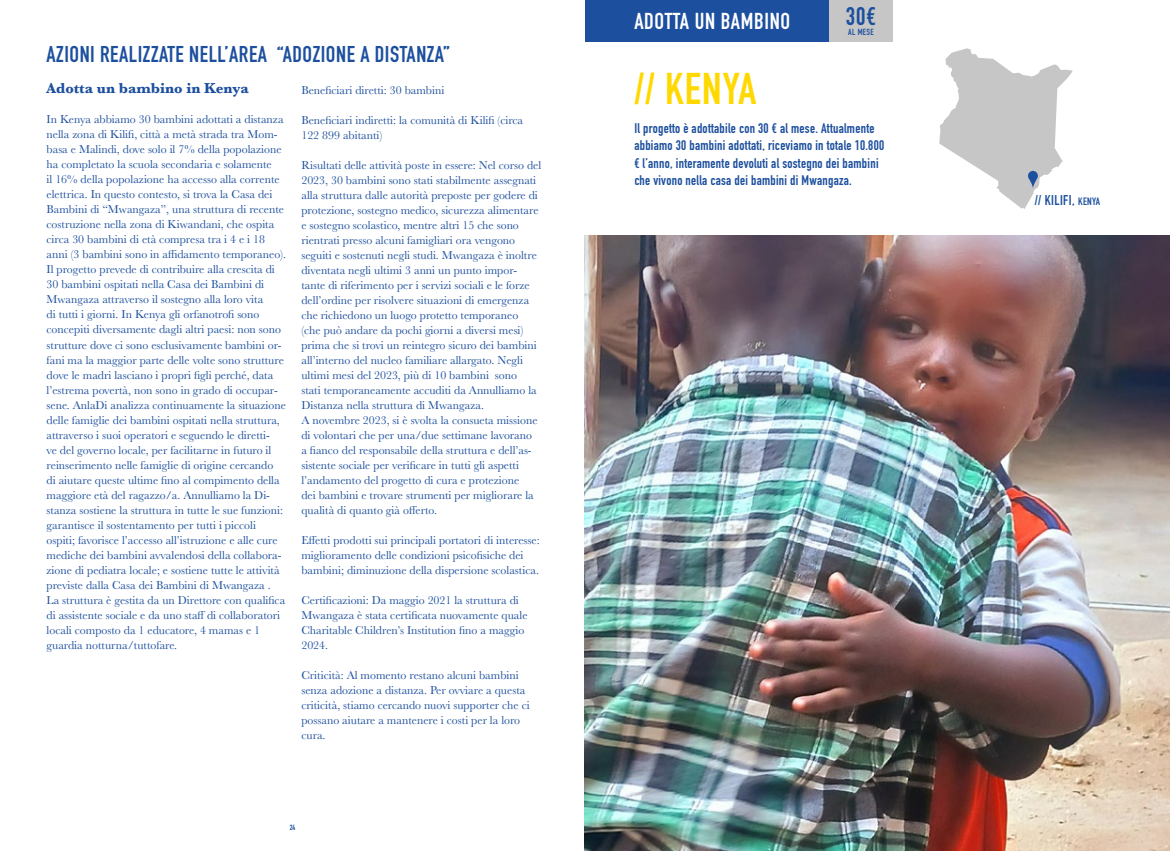
<style>
.page{position:relative;width:1170px;height:851px;background:#fff}
.page>*{position:absolute;margin:0;border:0;box-sizing:border-box;transform-origin:0 0}
.t1{font:43.75px "DIN Engschrift Std";letter-spacing:.025em;color:#ffd800}
.t2{font:25.12px "DIN Engschrift Std";color:#1c4f9e}
.t3{font:22.62px "DIN Engschrift Std";letter-spacing:.03em;color:#fff}
.t4{font:22.5px "DIN Engschrift Std";letter-spacing:.025em;color:#1c4f9e}
.t5{font:700 15px "Baskerville";color:#1c4f9e}
.t6{font:14px "DIN Engschrift Std";letter-spacing:.03em;color:#1c4f9e}
.t7{font:13.75px/17.5px "DIN Engschrift Std";letter-spacing:.02em;color:#1c4f9e}
.t8{font:11.88px/15px "Baskerville";color:#1c4f9e}
.t9{font:8.75px "DIN Engschrift Std";letter-spacing:.04em;color:#1c4f9e}
.t10{font:7.5px "DIN Engschrift Std";color:#1c4f9e}
.s1{font-size:10.5px}
</style>
<div class="page">
<img style="left:585px;top:235px;width:584px;height:615px">
<svg style="left:939px;top:48px;width:133px;height:161px"></svg>
<div style="left:585px;top:0;width:244px;height:41px;background:#1c4f9e"></div>
<div style="left:829px;top:0;width:63px;height:41px;background:#c6c6c6"></div>
<h3 class="t4" style="left:47px;top:41px;width:404px">AZIONI REALIZZATE NELL’AREA “ADOZIONE A DISTANZA”</h3>
<p class="t5" style="left:47px;top:78px;width:204px">Adotta un bambino in Kenya</p>
<p class="t8" style="left:47px;top:112px;width:241px">In Kenya abbiamo 30 bambini adottati a distanza nella zona di Kilifi, città a metà strada tra Mom&shy;basa e Malindi, dove solo il 7% della popolazione ha completato la scuola secondaria e solamente<br>il 16% della popolazione ha accesso alla corrente elettrica. In questo contesto, si trova la Casa dei Bambini di “Mwangaza”, una struttura di recente costruzione nella zona di Kiwandani, che ospita circa 30 bambini di età compresa tra i 4 e i 18 anni (3 bambini sono in affidamento temporaneo).<br>Il progetto prevede di contribuire alla crescita di 30 bambini ospitati nella Casa dei Bambini di Mwangaza attraverso il sostegno alla loro vita<br>di tutti i giorni. In Kenya gli orfanotrofi sono concepiti diversamente dagli altri paesi: non sono strutture dove ci sono esclusivamente bambini or&shy;fani ma la maggior parte delle volte sono strutture dove le madri lasciano i propri figli perché, data l’estrema povertà, non sono in grado di occupar&shy;sene. AnlaDi analizza continuamente la situazione delle famiglie dei bambini ospitati nella struttura, attraverso i suoi operatori e seguendo le diretti-<br>ve del governo locale, per facilitarne in futuro il reinserimento nelle famiglie di origine cercando<br>di aiutare queste ultime fino al compimento della maggiore età del ragazzo/a. Annulliamo la Di&shy;stanza sostiene la struttura in tutte le sue funzioni: garantisce il sostentamento per tutti i piccoli ospiti; favorisce l’accesso all’istruzione e alle cure mediche dei bambini avvalendosi della collabora&shy;zione di pediatra locale; e sostiene tutte le attività previste dalla Casa dei Bambini di Mwangaza .<br>La struttura è gestita da un Direttore con qualifica di assistente sociale e da uno staff di collaboratori locali composto da 1 educatore, 4 mamas e 1 guardia notturna/tuttofare.</p>
<p class="t8" style="left:301px;top:83px;width:144px">Beneficiari diretti: 30 bambini</p>
<p class="t8" style="left:301px;top:113px;width:223px">Beneficiari indiretti: la comunità di Kilifi (circa<br>122 899 abitanti)</p>
<p class="t8" style="left:301px;top:158px;width:241px">Risultati delle attività poste in essere: Nel corso del 2023, 30 bambini sono stati stabilmente assegnati alla struttura dalle autorità preposte per godere di protezione, sostegno medico, sicurezza alimentare e sostegno scolastico, mentre altri 15 che sono rientrati presso alcuni famigliari ora vengono seguiti e sostenuti negli studi. Mwangaza è inoltre diventata negli ultimi 3 anni un punto impor&shy;tante di riferimento per i servizi sociali e le forze dell’ordine per risolvere situazioni di emergenza che richiedono un luogo protetto temporaneo<br>(che può andare da pochi giorni a diversi mesi) prima che si trovi un reintegro sicuro dei bambini all’interno del nucleo familiare allargato. Negli ultimi mesi del 2023, più di 10 bambini sono<br>stati temporaneamente accuditi da Annulliamo la Distanza nella struttura di Mwangaza.<br>A novembre 2023, si è svolta la consueta missione di volontari che per una/due settimane lavorano<br>a fianco del responsabile della struttura e dell’as&shy;sistente sociale per verificare in tutti gli aspetti l’andamento del progetto di cura e protezione<br>dei bambini e trovare strumenti per migliorare la qualità di quanto già offerto.</p>
<p class="t8" style="left:301px;top:533px;width:240px">Effetti prodotti sui principali portatori di interesse: miglioramento delle condizioni psicofisiche dei bambini; diminuzione della dispersione scolastica.</p>
<p class="t8" style="left:301px;top:593px;width:227px">Certificazioni: Da maggio 2021 la struttura di Mwangaza è stata certificata nuovamente quale Charitable Children’s Institution fino a maggio 2024.</p>
<p class="t8" style="left:301px;top:668px;width:230px">Criticità: Al momento restano alcuni bambini senza adozione a distanza. Per ovviare a questa criticità, stiamo cercando nuovi supporter che ci possano aiutare a mantenere i costi per la loro cura.</p>
<p class="t10" style="left:290px;top:822px;width:7px">24</p>
<h3 class="t3" style="left:634px;top:8px;width:157px">ADOTTA UN BAMBINO</h3>
<h2 class="t2" style="left:845px;top:1px;width:32px">30€</h2>
<p class="t9" style="left:848px;top:26px;width:27px">AL MESE</p>
<h1 class="t1" style="left:634px;top:63px;width:123px">// KENYA</h1>
<p class="t7" style="left:634px;top:119px;width:251px">Il progetto è adottabile con 30 € al mese. Attualmente abbiamo 30 bambini adottati, riceviamo in totale 10.800 € l’anno, interamente devoluti al sostegno dei bambini che vivono nella casa dei bambini di Mwangaza.</p>
<p class="t6" style="left:1034px;top:191px;width:67px">// KILIFI, <span class="s1">KENYA</span></p>
</div>
